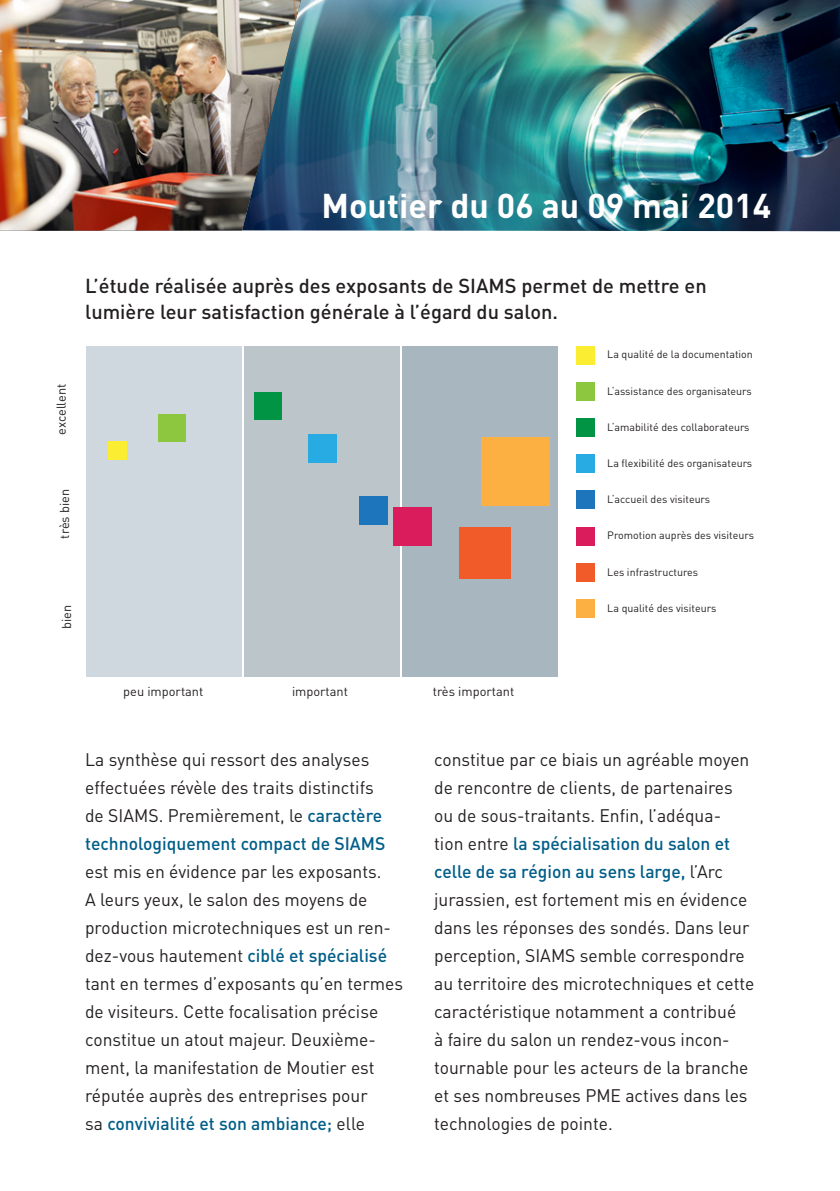
<style>
.page{position:relative;width:840px;height:1191px;background:#fff}
.page>*{position:absolute;margin:0;border:0;box-sizing:border-box;transform-origin:0 0}
.t1{font:700 34px "DIN";color:#fff}
.t2{font:500 20px/26px "DIN";color:#231f20}
.t3{font:18px/28px "DIN";color:#231f20}
.t4{font:12.8px "DIN";color:#231f20}
.t5{font:10.6px "DIN";color:#231f20}
.s1{font-weight:500;color:#005e88}
</style>
<div class="page">
<div style="left:86px;top:346px;width:155px;height:330px;background:#cfd8de"></div>
<div style="left:244px;top:346px;width:155px;height:330px;background:#bcc5ca"></div>
<div style="left:402px;top:346px;width:155px;height:330px;background:#a8b7bf"></div>
<div style="left:108px;top:441px;width:18px;height:19px;background:#faed32"></div>
<div style="left:158px;top:414px;width:28px;height:27px;background:#8dc73f"></div>
<div style="left:254px;top:392px;width:27px;height:27px;background:#009444"></div>
<div style="left:307px;top:434px;width:29px;height:29px;background:#28aae2"></div>
<div style="left:359px;top:496px;width:29px;height:28px;background:#1d76bc"></div>
<div style="left:393px;top:507px;width:38px;height:39px;background:#da1b5c"></div>
<div style="left:459px;top:527px;width:51px;height:51px;background:#f15a29"></div>
<div style="left:481px;top:437px;width:68px;height:68px;background:#fbb041"></div>
<div style="left:576px;top:346px;width:18px;height:18px;background:#faed32"></div>
<div style="left:576px;top:382px;width:18px;height:18px;background:#8dc73f"></div>
<div style="left:576px;top:418px;width:18px;height:18px;background:#009444"></div>
<div style="left:576px;top:454px;width:18px;height:19px;background:#28aae2"></div>
<div style="left:576px;top:491px;width:18px;height:18px;background:#1d76bc"></div>
<div style="left:576px;top:527px;width:18px;height:18px;background:#da1b5c"></div>
<div style="left:576px;top:563px;width:18px;height:18px;background:#f15a29"></div>
<div style="left:576px;top:599px;width:18px;height:18px;background:#fbb041"></div>
<img style="left:301px;top:0;width:538px;height:231px">
<img style="left:0;top:0;width:301px;height:231px">
<h1 class="t1" style="left:321px;top:184px;width:451px">Moutier du 06 au 09 mai 2014</h1>
<p class="t4" style="left:53px;top:435px;width:52px;rotate:-90deg">excellent</p>
<p class="t4" style="left:56px;top:538px;width:51px;rotate:-90deg">très bien</p>
<p class="t4" style="left:58px;top:629px;width:26px;rotate:-90deg">bien</p>
<p class="t2" style="left:85px;top:272px;width:622px">L’étude réalisée auprès des exposants de SIAMS permet de mettre en lumière leur satisfaction générale à l’égard du salon.</p>
<p class="t5" style="left:607px;top:348px;width:147px">La qualité de la documentation</p>
<p class="t5" style="left:607px;top:384px;width:146px">L‘assistance des organisateurs</p>
<p class="t5" style="left:607px;top:420px;width:144px">L‘amabilité des collaborateurs</p>
<p class="t5" style="left:607px;top:456px;width:146px">La flexibilité des organisateurs</p>
<p class="t5" style="left:607px;top:493px;width:104px">L‘accueil des visiteurs</p>
<p class="t5" style="left:607px;top:529px;width:148px">Promotion auprès des visiteurs</p>
<p class="t5" style="left:607px;top:565px;width:92px">Les infrastructures</p>
<p class="t5" style="left:607px;top:601px;width:110px">La qualité des visiteurs</p>
<p class="t4" style="left:123px;top:684px;width:82px">peu important</p>
<p class="t4" style="left:292px;top:684px;width:57px">important</p>
<p class="t4" style="left:432px;top:684px;width:83px">très important</p>
<p class="t3" style="left:85px;top:745px;width:301px">La synthèse qui ressort des analyses effectuées révèle des traits distinctifs de SIAMS. Premièrement, le <span class="s1">caractère technologiquement compact de SIAMS</span></p>
<p class="t3" style="left:85px;top:857px;width:319px">est mis en évidence par les exposants.<br>A leurs yeux, le salon des moyens de production microtechniques est un ren&shy;dez-vous hautement <span class="s1">ciblé et spécialisé </span>tant en termes d’exposants qu’en termes de visiteurs. Cette focalisation précise constitue un atout majeur. Deuxième&shy;ment, la manifestation de Moutier est réputée auprès des entreprises pour<br>sa <span class="s1">convivialité et son ambiance;</span> elle</p>
<p class="t3" style="left:434px;top:745px;width:321px">constitue par ce biais un agréable moyen de rencontre de clients, de partenaires ou de sous-traitants. Enfin, l’adéqua&shy;tion entre <span class="s1">la spécialisation du salon et celle de sa région au sens large,</span> l’Arc jurassien, est fortement mis en évidence dans les réponses des sondés. Dans leur perception, SIAMS semble correspondre au territoire des microtechniques et cette caractéristique notamment a contribué<br>à faire du salon un rendez-vous incon&shy;tournable pour les acteurs de la branche et ses nombreuses PME actives dans les technologies de pointe.</p>
</div>
